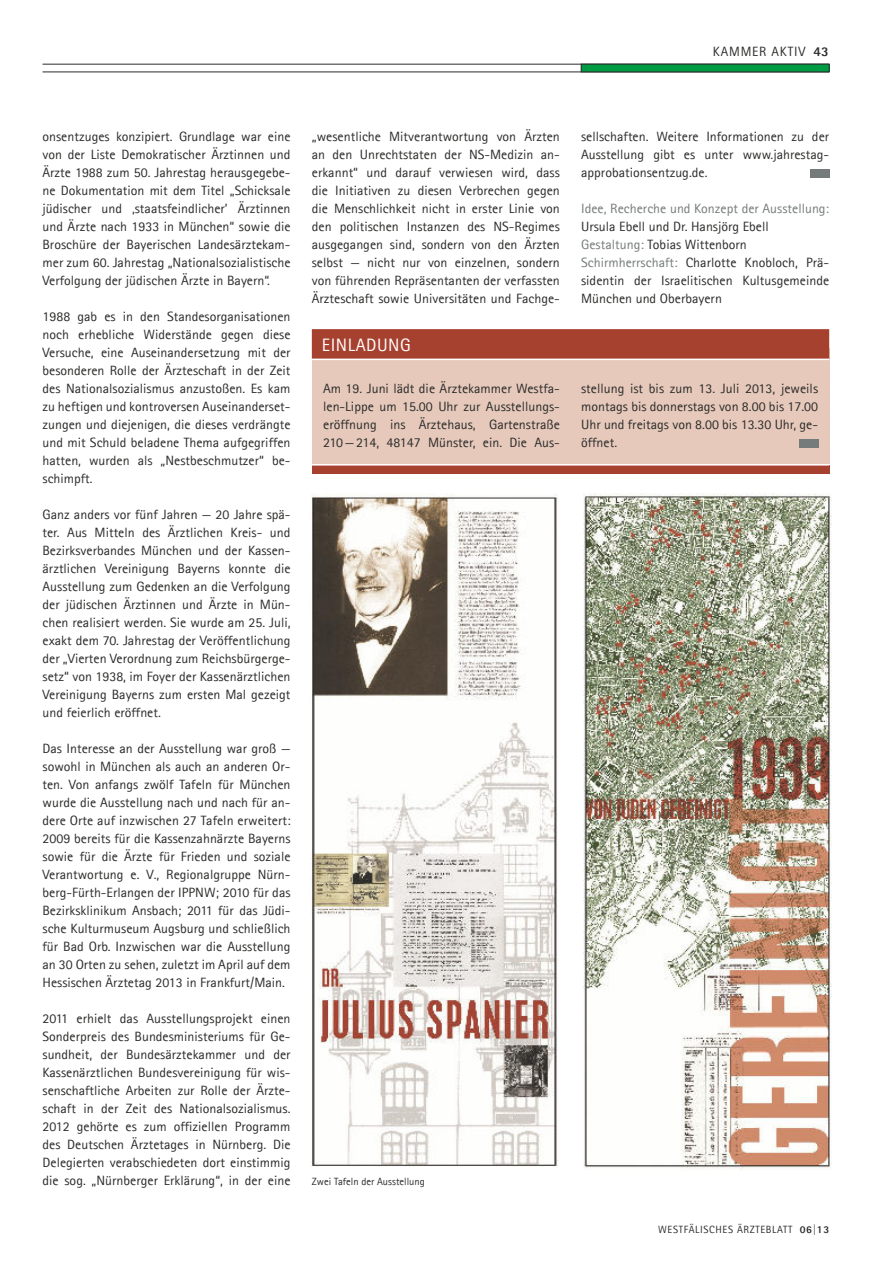
<style>
.page{position:relative;width:893px;height:1263px;background:#fff}
.page>*{position:absolute;margin:0;border:0;box-sizing:border-box;transform-origin:0 0}
.t1{font:18px "Agfa Rotis Sans Serif";letter-spacing:.03em;color:#fff}
.t2{font:13.5px/18px "Agfa Rotis Sans Serif";color:#2b2b2a;text-align:justify}
.t3{font:13.5px "Agfa Rotis Sans Serif";color:#757a7a}
.t4{font:13.5px "Agfa Rotis Sans Serif";letter-spacing:.06em;color:#2b2b2a}
.t5{font:10.5px "Agfa Rotis Sans Serif";letter-spacing:.06em;color:#2b2b2a}
.t6{font:10.5px "Agfa Rotis Sans Serif";color:#2b2b2a}
.s1{font-weight:800}
.s2{color:#757a7a}
</style>
<div class="page">
<hr style="left:43px;top:64px;width:786px;height:1px;background:#2b2b2a">
<hr style="left:43px;top:72px;width:786px;height:1px;background:#2b2b2a">
<div style="left:581px;top:64px;width:248px;height:8px;background:#009c44"></div>
<div style="left:581px;top:64px;width:248px;height:8px;border:1px solid #2b2b2a"></div>
<div style="left:312px;top:349px;width:517px;height:115px;background:#e6c9bb"></div>
<img style="left:584px;top:493px;width:248px;height:677px">
<div style="left:313px;top:330px;width:515px;height:28px;background:#a7412f"></div>
<div style="left:312px;top:329px;width:517px;height:30px;border:2px solid #a7412f"></div>
<hr style="left:312px;top:359px;width:517px;height:1px;background:#fff">
<div style="left:312px;top:465px;width:517px;height:9px;background:#a7412f"></div>
<hr style="left:312px;top:464px;width:517px;height:2px;background:#fff">
<img style="left:310px;top:493px;width:248px;height:673px">
<div style="left:810px;top:169px;width:19px;height:8px;background:#757a7a"></div>
<div style="left:799px;top:439px;width:19px;height:8px;background:#757a7a"></div>
<p class="t4" style="left:713px;top:44px;width:117px">KAMMER AKTIV <span class="s1">43</span></p>
<p class="t2" style="left:43px;top:128px;width:250px">onsentzuges konzipiert. Grundlage war eine von der Liste Demokratischer Ärztinnen und Ärzte 1988 zum 50. Jahrestag herausgegebe&shy;ne Dokumentation mit dem Titel „Schicksale jüdischer und ‚staatsfeindlicher’ Ärztinnen und Ärzte nach 1933 in München“ sowie die Broschüre der Bayerischen Landesärztekam&shy;mer zum 60. Jahrestag „Nationalsozialistische Verfolgung der jüdischen Ärzte in Bayern“.</p>
<p class="t2" style="left:43px;top:308px;width:250px">1988 gab es in den Standesorganisationen noch erhebliche Widerstände gegen diese Versuche, eine Auseinandersetzung mit der besonderen Rolle der Ärzteschaft in der Zeit des Nationalsozialismus anzustoßen. Es kam zu heftigen und kontroversen Auseinanderset&shy;zungen und diejenigen, die dieses verdrängte und mit Schuld beladene Thema aufgegriffen hatten, wurden als „Nestbeschmutzer“ be&shy;schimpft.</p>
<p class="t2" style="left:43px;top:506px;width:250px">Ganz anders vor fünf Jahren — 20 Jahre spä&shy;ter. Aus Mitteln des Ärztlichen Kreis- und Bezirksverbandes München und der Kassen&shy;ärztlichen Vereinigung Bayerns konnte die Ausstellung zum Gedenken an die Verfolgung der jüdischen Ärztinnen und Ärzte in Mün&shy;chen realisiert werden. Sie wurde am 25. Juli, exakt dem 70. Jahrestag der Veröffentlichung der „Vierten Verordnung zum Reichsbürgerge&shy;setz“ von 1938, im Foyer der Kassenärztlichen Vereinigung Bayerns zum ersten Mal gezeigt und feierlich eröffnet.</p>
<p class="t2" style="left:43px;top:740px;width:250px">Das Interesse an der Ausstellung war groß — sowohl in München als auch an anderen Or&shy;ten. Von anfangs zwölf Tafeln für München wurde die Ausstellung nach und nach für an&shy;dere Orte auf inzwischen 27 Tafeln erweitert:<br>2009 bereits für die Kassenzahnärzte Bayerns sowie für die Ärzte für Frieden und soziale Verantwortung e. V., Regionalgruppe Nürn&shy;berg-Fürth-Erlangen der IPPNW; 2010 für das Bezirksklinikum Ansbach; 2011 für das Jüdi&shy;sche Kulturmuseum Augsburg und schließlich für Bad Orb. Inzwischen war die Ausstellung an 30 Orten zu sehen, zuletzt im April auf dem Hessischen Ärztetag 2013 in Frankfurt/Main.</p>
<p class="t2" style="left:43px;top:1010px;width:250px">2011 erhielt das Ausstellungsprojekt einen Sonderpreis des Bundesministeriums für Ge&shy;sundheit, der Bundesärztekammer und der Kassenärztlichen Bundesvereinigung für wis&shy;senschaftliche Arbeiten zur Rolle der Ärzte&shy;schaft in der Zeit des Nationalsozialismus.<br>2012 gehörte es zum offiziellen Programm des Deutschen Ärztetages in Nürnberg. Die Delegierten verabschiedeten dort einstimmig die sog. „Nürnberger Erklärung“, in der eine</p>
<p class="t2" style="left:312px;top:128px;width:250px">„wesentliche Mitverantwortung von Ärzten an den Unrechtstaten der NS-Medizin an&shy;erkannt“ und darauf verwiesen wird, dass die Initiativen zu diesen Verbrechen gegen die Menschlichkeit nicht in erster Linie von den politischen Instanzen des NS-Regimes ausgegangen sind, sondern von den Ärzten selbst — nicht nur von einzelnen, sondern von führenden Repräsentanten der verfassten Ärzteschaft sowie Universitäten und Fachge-</p>
<h1 class="t1" style="left:322px;top:334px;width:91px">EINLADUNG</h1>
<p class="t2" style="left:581px;top:128px;width:250px">sellschaften. Weitere Informationen zu der Ausstellung gibt es unter www.jahrestag&shy;approbationsentzug.de.</p>
<p class="t3" style="left:581px;top:201px;width:250px">Idee, Recherche und Konzept der Ausstellung:</p>
<p class="t2" style="left:581px;top:218px;width:250px;text-align:left">Ursula Ebell und Dr. Hansjörg Ebell <span class="s2">Gestaltung:</span> Tobias Wittenborn <span class="s2">Schirmherrschaft:</span> Charlotte Knobloch, Prä&shy;sidentin der Israelitischen Kultusgemeinde München und Oberbayern</p>
<p class="t2" style="left:323px;top:380px;width:238px">Am 19. Juni lädt die Ärztekammer Westfa&shy;len-Lippe um 15.00 Uhr zur Ausstellungs&shy;eröffnung ins Ärztehaus, Gartenstraße 210—214, 48147 Münster, ein. Die Aus-</p>
<p class="t2" style="left:581px;top:380px;width:238px">stellung ist bis zum 13. Juli 2013, jeweils montags bis donnerstags von 8.00 bis 17.00<br>Uhr und freitags von 8.00 bis 13.30 Uhr, ge&shy;öffnet.</p>
<p class="t6" style="left:312px;top:1175px;width:114px">Zwei Tafeln der Ausstellung</p>
<p class="t5" style="left:658px;top:1223px;width:172px">WESTFÄLISCHES ÄRZTEBLATT <span class="s1">06|13</span></p>
</div>
